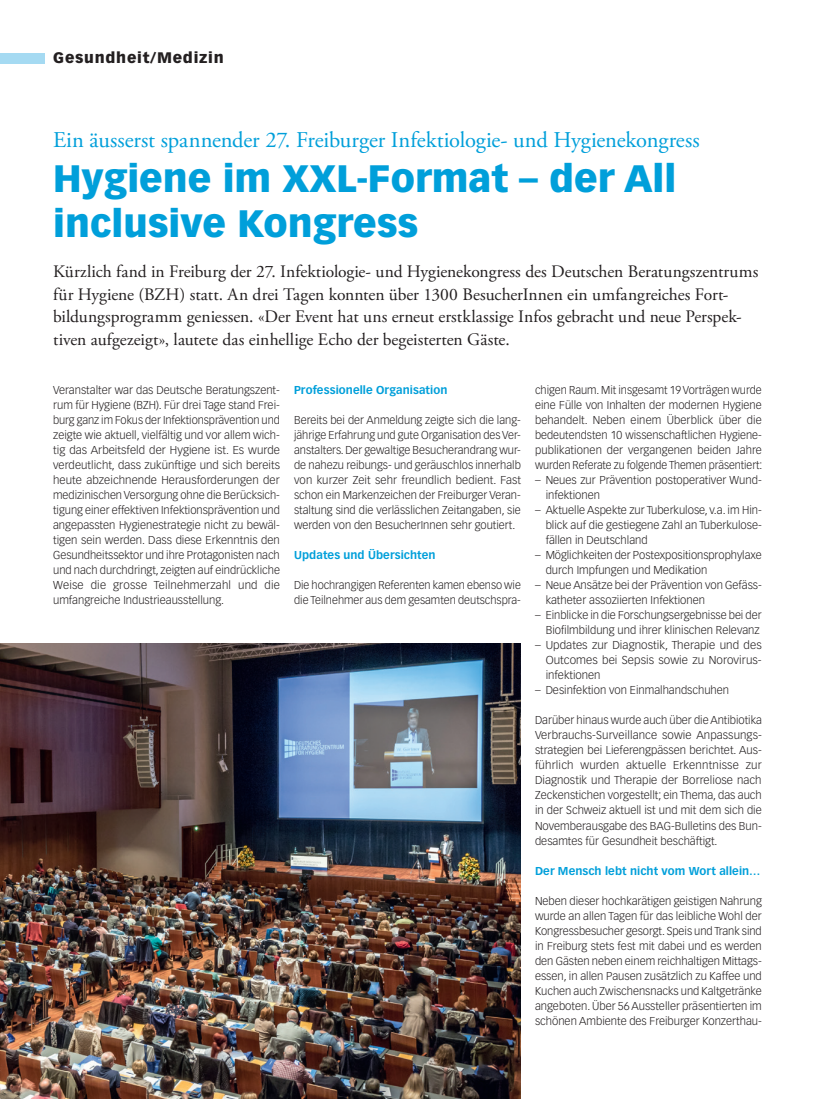
<style>
.page{position:relative;width:815px;height:1099px;background:#fff}
.page>*{position:absolute;margin:0;border:0;box-sizing:border-box;transform-origin:0 0}
.t1{font:900 37.5px/45px "Vectora LT Std";color:#009fda}
.t2{font:22.5px "Adobe Garamond Pro";letter-spacing:-.005em;color:#009fda}
.t3{font:17.5px/22.5px "Adobe Garamond Pro";color:#231f20}
.t4{font:900 15px "Vectora LT Std";letter-spacing:.05em;color:#231f20}
.t5{font:300 11.25px/15px "Vectora LT Std";color:#231f20;text-align:justify}
.t6{font:700 11.25px "Vectora LT Std";letter-spacing:.005em;color:#009fda}
</style>
<div class="page">
<div style="left:0;top:53px;width:45px;height:10px;background:#a5daf2"></div>
<img style="left:0;top:643px;width:521px;height:455px">
<h3 class="t4" style="left:53px;top:49px;width:172px">Gesundheit/Medizin</h3>
<h2 class="t2" style="left:53px;top:126px;width:648px">Ein äusserst spannender 27. Freiburger Infektiologie- und Hygienekongress</h2>
<h1 class="t1" style="left:53px;top:155px;width:625px">Hygiene im XXL-Format – der All inclusive Kongress</h1>
<p class="t3" style="left:53px;top:261px;width:707px">Kürzlich fand in Freiburg der 27. Infektiologie- und Hygienekongress des Deutschen Beratungszentrums für Hygiene (BZH) statt. An drei Tagen konnten über 1300 BesucherInnen ein umfangreiches Fort&shy;bildungsprogramm geniessen. «Der Event hat uns erneut erstklassige Infos gebracht und neue Perspek&shy;tiven aufgezeigt», lautete das einhellige Echo der begeisterten Gäste.</p>
<p class="t5" style="left:53px;top:383px;width:228px">Veranstalter war das Deutsche Beratungszent&shy;rum für Hygiene (BZH). Für drei Tage stand Frei&shy;burg ganz im Fokus der Infektionsprävention und zeigte wie aktuell, vielfältig und vor allem wich&shy;tig das Arbeitsfeld der Hygiene ist. Es wurde verdeutlicht, dass zukünftige und sich bereits heute abzeichnende Herausforderungen der medizinischen Versorgung ohne die Berücksich&shy;tigung einer effektiven Infektionsprävention und angepassten Hygienestrategie nicht zu bewäl&shy;tigen sein werden. Dass diese Erkenntnis den Gesundheitssektor und ihre Protagonisten nach und nach durchdringt, zeigten auf eindrückliche Weise die grosse Teilnehmerzahl und die umfangreiche Industrieausstellung.</p>
<p class="t6" style="left:294px;top:383px;width:155px">Professionelle Organisation</p>
<p class="t5" style="left:535px;top:383px;width:229px">chigen Raum. Mit insgesamt 19 Vorträgen wurde eine Fülle von Inhalten der modernen Hygiene behandelt. Neben einem Überblick über die bedeutendsten 10 wissenschaftlichen Hygiene&shy;publikationen der vergangenen beiden Jahre wurden Referate zu folgende Themen präsentiert:</p>
<p class="t5" style="left:546px;top:473px;width:218px;text-indent:-11px">– Neues zur Prävention postoperativer Wund&shy;infektionen</p>
<p class="t5" style="left:546px;top:503px;width:218px;text-indent:-11px">– Aktuelle Aspekte zur Tuberkulose, v.a. im Hin&shy;blick auf die gestiegene Zahl an Tuberkulose&shy;fällen in Deutschland</p>
<p class="t5" style="left:546px;top:548px;width:218px;text-indent:-11px">– Möglichkeiten der Postexpositionsprophylaxe durch Impfungen und Medikation</p>
<p class="t5" style="left:546px;top:578px;width:218px;text-indent:-11px">– Neue Ansätze bei der Prävention von Gefäss&shy;katheter assoziierten Infektionen</p>
<p class="t5" style="left:535px;top:608px;width:228px;text-align:right">– Einblicke in die Forschungsergebnisse bei der<br>Biofilmbildung und ihrer klinischen Relevanz</p>
<p class="t5" style="left:546px;top:638px;width:218px;text-indent:-11px">– Updates zur Diagnostik, Therapie und des Outcomes bei Sepsis sowie zu Norovirus&shy;infektionen</p>
<p class="t5" style="left:535px;top:683px;width:196px">– Desinfektion von Einmalhandschuhen</p>
<p class="t5" style="left:535px;top:713px;width:228px">Darüber hinaus wurde auch über die Antibiotika Verbrauchs-Surveillance sowie Anpassungs&shy;strategien bei Lieferengpässen berichtet. Aus&shy;führlich wurden aktuelle Erkenntnisse zur Diagnostik und Therapie der Borreliose nach Zeckenstichen vorgestellt; ein Thema, das auch in der Schweiz aktuell ist und mit dem sich die Novemberausgabe des BAG-Bulletins des Bun&shy;desamtes für Gesundheit beschäftigt.</p>
<p class="t6" style="left:535px;top:863px;width:227px">Der Mensch lebt nicht vom Wort allein…</p>
<p class="t5" style="left:535px;top:893px;width:228px">Neben dieser hochkarätigen geistigen Nahrung wurde an allen Tagen für das leibliche Wohl der Kongressbesucher gesorgt. Speis und Trank sind in Freiburg stets fest mit dabei und es werden den Gästen neben einem reichhaltigen Mittags&shy;essen, in allen Pausen zusätzlich zu Kaffee und Kuchen auch Zwischensnacks und Kaltgetränke angeboten. Über 56 Aussteller präsentierten im schönen Ambiente des Freiburger Konzerthau-</p>
<p class="t5" style="left:294px;top:413px;width:228px">Bereits bei der Anmeldung zeigte sich die lang&shy;jährige Erfahrung und gute Organisation des Ver&shy;anstalters. Der gewaltige Besucherandrang wur&shy;de nahezu reibungs- und geräuschlos innerhalb von kurzer Zeit sehr freundlich bedient. Fast schon ein Markenzeichen der Freiburger Veran&shy;staltung sind die verlässlichen Zeitangaben, sie werden von den BesucherInnen sehr goutiert.</p>
<p class="t6" style="left:294px;top:548px;width:143px">Updates und Übersichten</p>
<p class="t5" style="left:294px;top:578px;width:228px">Die hochrangigen Referenten kamen ebenso wie die Teilnehmer aus dem gesamten deutschspra-</p>
</div>
